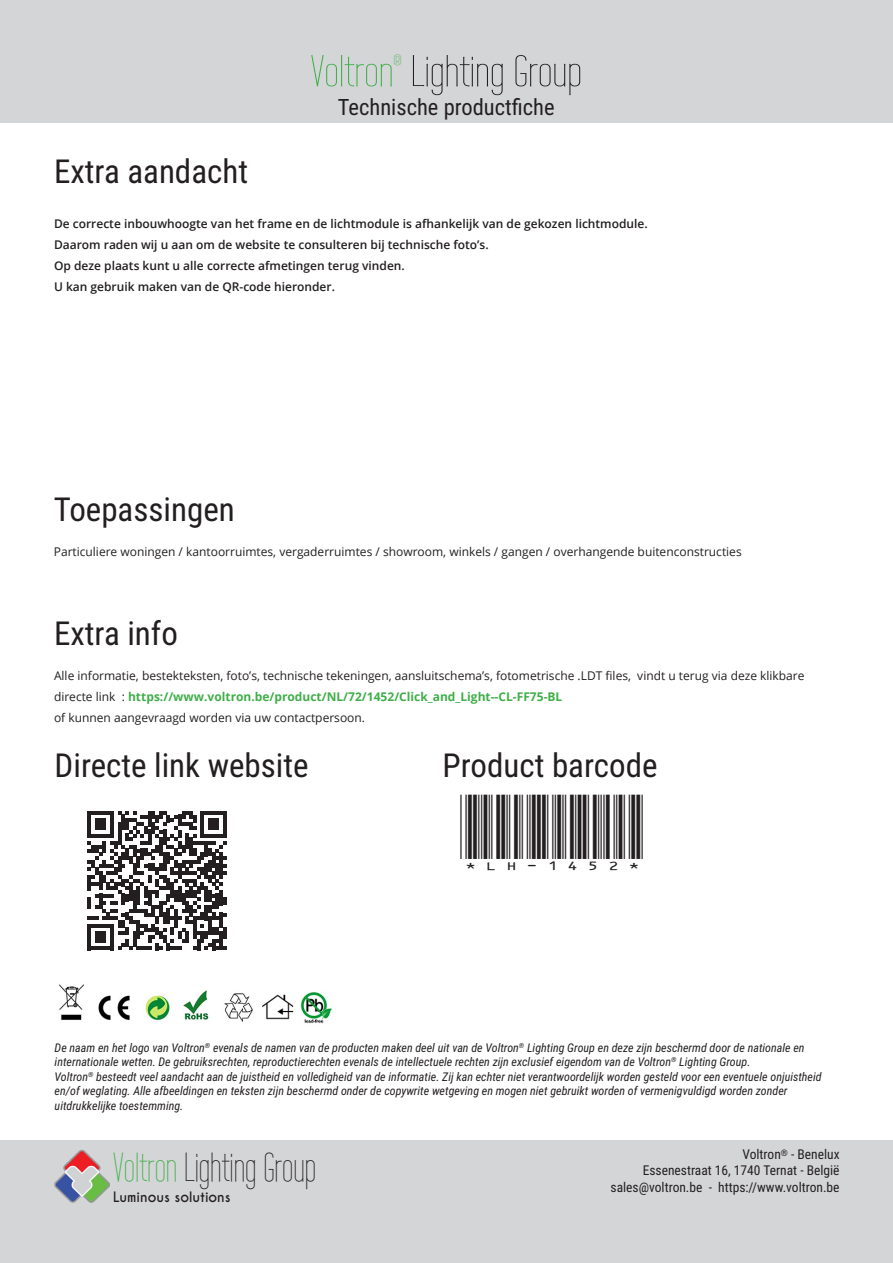
<style>
.page{position:relative;width:893px;height:1263px;background:#fff}
.page>*{position:absolute;margin:0;border:0;box-sizing:border-box;transform-origin:0 0}
.t1{font:43.5px "Wire One";color:#231f20;scale:1.2 1}
.t2{font:40.5px "Wire One";color:#231f20}
.t3{font:33px "Roboto Condensed";color:#231f20}
.t4{font:22.5px "Roboto Condensed";color:#231f20}
.t5{font:15px "Wire One";color:#40ae49;scale:1.2 1}
.t6{font:13.5px/16.5px "Roboto Condensed";color:#231f20;text-align:right}
.t7{font:700 13.5px "Caviar Dreams";color:#231f20}
.t8{font:italic 12px/14.4px "Roboto Condensed";color:#231f20}
.t9{font:12px/21px "Open Sans";color:#231f20}
.t10{font:600 12px/21px "Open Sans";color:#231f20}
.s1{color:#40ae49}
.s2{font-weight:700;color:#40ae49}
</style>
<div class="page">
<div style="left:0;top:1141px;width:893px;height:122px;background:#d4d5d7"></div>
<img style="left:55px;top:1150px;width:54px;height:53px">
<div style="left:0;top:0;width:893px;height:122px;background:#d4d5d7"></div>
<svg style="left:88px;top:811px;width:139px;height:139px"></svg>
<img style="left:58px;top:984px;width:274px;height:40px">
<h3 class="t3" style="left:54px;top:148px;width:196px">Extra aandacht</h3>
<p class="t5" style="left:394px;top:52px;width:8px">®</p>
<h3 class="t4" style="left:338px;top:91px;width:218px">Technische productfiche</h3>
<h1 class="t1" style="left:311px;top:47px;width:228px"><span class="s1">Voltron</span> Lighting Group</h1>
<p class="t10" style="left:54px;top:213px;width:595px">De correcte inbouwhoogte van het frame en de lichtmodule is afhankelijk van de gekozen lichtmodule.<br>Daarom raden wij u aan om de website te consulteren bij technische foto’s.<br>Op deze plaats kunt u alle correcte afmetingen terug vinden.<br>U kan gebruik maken van de QR-code hieronder.</p>
<h3 class="t3" style="left:54px;top:486px;width:182px">Toepassingen</h3>
<p class="t9" style="left:54px;top:541px;width:689px">Particuliere woningen / kantoorruimtes, vergaderruimtes / showroom, winkels / gangen / overhangende buitenconstructies</p>
<h3 class="t3" style="left:54px;top:610px;width:125px">Extra info</h3>
<p class="t9" style="left:54px;top:665px;width:752px">Alle informatie, bestekteksten, foto’s, technische tekeningen, aansluitschema’s, fotometrische .LDT files, vindt u terug via deze klikbare directe link : <span class="s2">https://www.voltron.be/product/NL/72/1452/Click_and_Light--CL-FF75-BL<br></span>of kunnen aangevraagd worden via uw contactpersoon.</p>
<h3 class="t3" style="left:55px;top:742px;width:256px">Directe link website</h3>
<h3 class="t3" style="left:443px;top:742px;width:216px">Product barcode</h3>
<p class="t8" style="left:55px;top:1040px;width:769px">De naam en het logo van Voltron<sup>®</sup> evenals de namen van de producten maken deel uit van de Voltron<sup>®</sup> Lighting Group en deze zijn beschermd door de nationale en internationale wetten. De gebruiksrechten, reproductierechten evenals de intellectuele rechten zijn exclusief eigendom van de Voltron<sup>®</sup> Lighting Group.<br>Voltron<sup>®</sup> besteedt veel aandacht aan de juistheid en volledigheid van de informatie. Zij kan echter niet verantwoordelijk worden gesteld voor een eventuele onjuistheid en/of weglating. Alle afbeeldingen en teksten zijn beschermd onder de copywrite wetgeving en mogen niet gebruikt worden of vermenigvuldigd worden zonder uitdrukkelijke toestemming.</p>
<h2 class="t2" style="left:113px;top:1145px;width:204px"><span class="s1">Voltron</span> Lighting Group</h2>
<p class="t7" style="left:113px;top:1189px;width:119px">Luminous solutions</p>
<p class="t6" style="left:611px;top:1145px;width:231px">Voltron<sup>®</sup> - Benelux<br>Essenestraat 16, 1740 Ternat - België sales@voltron.be - https://www.voltron.be</p>
</div>
